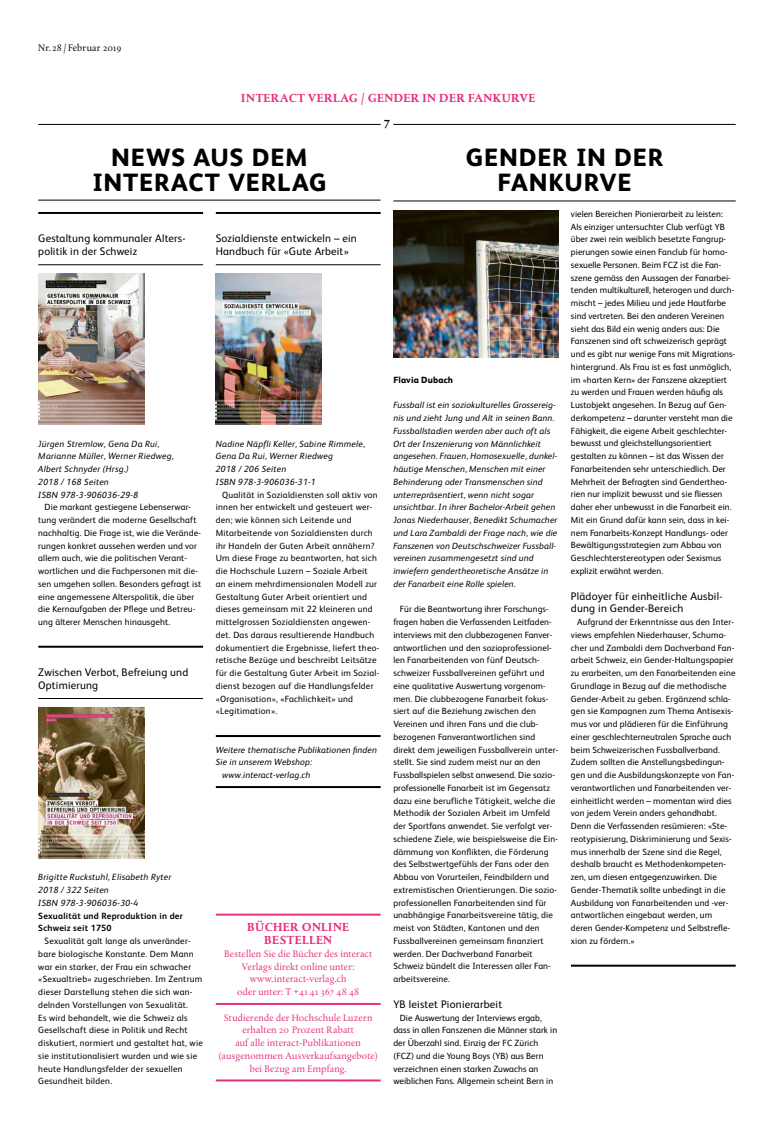
<style>
.page{position:relative;width:774px;height:1134px;background:#fff}
.page>*{position:absolute;margin:0;border:0;box-sizing:border-box;transform-origin:0 0}
.t1{font:800 25px/25.5px "FS Albert";letter-spacing:.035em;color:#000;text-align:center}
.t2{font:700 12px/12.8px "Albertina MT Std";letter-spacing:.03em;color:#e82e7e;text-align:center}
.t3{font:700 12px "Albertina MT Std";color:#000}
.t4{font:11px/12.8px "FS Albert";letter-spacing:.015em;color:#000}
.t5{font:10px/12.8px "Albertina MT Std";letter-spacing:.01em;color:#e82e7e;text-align:center}
.t6{font:10px "Albertina MT Std";letter-spacing:.015em;color:#000}
.t7{font:9px/12.8px "FS Albert";letter-spacing:.01em;color:#000}
.t8{font:italic 9px/12.8px "FS Albert";letter-spacing:.015em;color:#000}
.t9{font:700 9px/12.8px "FS Albert";letter-spacing:.025em;color:#000}
.t10{font:800 9px "FS Albert";letter-spacing:.015em;color:#000}
</style>
<div class="page">
<hr style="left:38px;top:124px;width:343px;height:1px;background:#000">
<hr style="left:393px;top:124px;width:343px;height:1px;background:#000">
<hr style="left:38px;top:212px;width:165px;height:2px;background:#000">
<hr style="left:38px;top:264px;width:165px;height:1px;background:#000">
<hr style="left:38px;top:646px;width:165px;height:2px;background:#000">
<hr style="left:38px;top:698px;width:165px;height:1px;background:#000">
<hr style="left:216px;top:212px;width:165px;height:2px;background:#000">
<hr style="left:216px;top:264px;width:165px;height:1px;background:#000">
<hr style="left:216px;top:735px;width:165px;height:2px;background:#000">
<hr style="left:216px;top:786px;width:165px;height:2px;background:#000">
<hr style="left:216px;top:914px;width:165px;height:2px;background:#e82e7e">
<hr style="left:216px;top:1003px;width:165px;height:2px;background:#e82e7e">
<hr style="left:216px;top:1079px;width:165px;height:2px;background:#e82e7e">
<img style="left:393px;top:210px;width:165px;height:147px">
<hr style="left:571px;top:965px;width:165px;height:2px;background:#000">
<hr style="left:38px;top:200px;width:343px;height:1px;background:#000">
<hr style="left:393px;top:201px;width:343px;height:1px;background:#000">
<img style="left:38px;top:274px;width:106px;height:150px">
<img style="left:216px;top:274px;width:106px;height:150px">
<img style="left:38px;top:708px;width:106px;height:150px">
<p class="t6" style="left:38px;top:42px;width:85px">Nr.28 / Februar 2019</p>
<h2 class="t2" style="left:241px;top:92px;width:296px">INTERACT VERLAG / GENDER IN DER FANKURVE</h2>
<h2 class="t3" style="left:384px;top:116px;width:8px">7</h2>
<h1 class="t1" style="left:92px;top:143px;width:236px">NEWS AUS DEM<br>INTERACT VERLAG</h1>
<h1 class="t1" style="left:466px;top:143px;width:199px">GENDER IN DER<br>FANKURVE</h1>
<p class="t4" style="left:38px;top:232px;width:149px">Gestaltung kommunaler Alters&shy;politik in der Schweiz</p>
<p class="t4" style="left:216px;top:232px;width:142px">Sozialdienste entwickeln – ein<br>Handbuch für «Gute Arbeit»</p>
<p class="t8" style="left:38px;top:436px;width:137px">Jürgen Stremlow, Gena Da Rui,<br>Marianne Müller, Werner Riedweg,<br>Albert Schnyder (Hrsg.)<br>2018 / 168 Seiten<br>ISBN 978-3-906036-29-8</p>
<p class="t7" style="left:38px;top:500px;width:164px;text-indent:6px">Die markant gestiegene Lebenserwar&shy;tung verändert die moderne Gesellschaft nachhaltig. Die Frage ist, wie die Verände&shy;rungen konkret aussehen werden und vor allem auch, wie die politischen Verant&shy;wortlichen und die Fachpersonen mit die&shy;sen umgehen sollen. Besonders gefragt ist eine angemessene Alterspolitik, die über die Kernaufgaben der Pflege und Betreu&shy;ung älterer Menschen hinausgeht.</p>
<p class="t4" style="left:38px;top:665px;width:151px">Zwischen Verbot, Befreiung und<br>Optimierung</p>
<p class="t8" style="left:216px;top:436px;width:151px">Nadine Näpfli Keller, Sabine Rimmele,<br>Gena Da Rui, Werner Riedweg<br>2018 / 206 Seiten<br>ISBN 978-3-906036-31-1</p>
<p class="t7" style="left:216px;top:488px;width:165px;text-indent:6px">Qualität in Sozialdiensten soll aktiv von innen her entwickelt und gesteuert wer&shy;den; wie können sich Leitende und Mitarbeitende von Sozialdiensten durch ihr Handeln der Guten Arbeit annähern?<br>Um diese Frage zu beantworten, hat sich die Hochschule Luzern – Soziale Arbeit an einem mehrdimensionalen Modell zur Gestaltung Guter Arbeit orientiert und dieses gemeinsam mit 22 kleineren und mittelgrossen Sozialdiensten angewen&shy;det. Das daraus resultierende Handbuch dokumentiert die Ergebnisse, liefert theo&shy;retische Bezüge und beschreibt Leitsätze für die Gestaltung Guter Arbeit im Sozial&shy;dienst bezogen auf die Handlungsfelder «Organisation», «Fachlichkeit» und «Legitimation».</p>
<p class="t8" style="left:216px;top:743px;width:163px">Weitere thematische Publikationen finden</p>
<p class="t8" style="left:216px;top:755px;width:98px">Sie in unserem Webshop:</p>
<p class="t8" style="left:222px;top:768px;width:90px">www.interact-verlag.ch</p>
<p class="t8" style="left:38px;top:870px;width:135px">Brigitte Ruckstuhl, Elisabeth Ryter<br>2018 / 322 Seiten<br>ISBN 978-3-906036-30-4</p>
<p class="t9" style="left:38px;top:909px;width:146px">Sexualität und Reproduktion in der<br>Schweiz seit 1750</p>
<p class="t7" style="left:38px;top:934px;width:166px;text-indent:6px">Sexualität galt lange als unveränder&shy;bare biologische Konstante. Dem Mann war ein starker, der Frau ein schwacher «Sexualtrieb» zugeschrieben. Im Zentrum dieser Darstellung stehen die sich wan&shy;delnden Vorstellungen von Sexualität.<br>Es wird behandelt, wie die Schweiz als Gesellschaft diese in Politik und Recht diskutiert, normiert und gestaltet hat, wie sie institutionalisiert wurden und wie sie heute Handlungsfelder der sexuellen Gesundheit bilden.</p>
<h2 class="t2" style="left:247px;top:921px;width:103px">BÜCHER ONLINE<br>BESTELLEN</h2>
<p class="t5" style="left:224px;top:947px;width:150px">Bestellen Sie die Bücher des interact<br>Verlags direkt online unter: www.interact-verlag.ch<br>oder unter: T +41 41 367 48 48</p>
<p class="t5" style="left:219px;top:1011px;width:161px">Studierende der Hochschule Luzern erhalten 20 Prozent Rabatt<br>auf alle interact-Publikationen (ausgenommen Ausverkaufsangebote) bei Bezug am Empfang.</p>
<p class="t10" style="left:393px;top:373px;width:61px">Flavia Dubach</p>
<p class="t8" style="left:393px;top:398px;width:166px">Fussball ist ein soziokulturelles Grossereig&shy;nis und zieht Jung und Alt in seinen Bann.<br>Fussballstadien werden aber auch oft als Ort der Inszenierung von Männlichkeit angesehen. Frauen, Homosexuelle, dunkel&shy;häutige Menschen, Menschen mit einer Behinderung oder Transmenschen sind unterrepräsentiert, wenn nicht sogar unsichtbar. In ihrer Bachelor-Arbeit gehen Jonas Niederhauser, Benedikt Schumacher und Lara Zambaldi der Frage nach, wie die Fanszenen von Deutschschweizer Fussball&shy;vereinen zusammengesetzt sind und inwiefern gendertheoretische Ansätze in der Fanarbeit eine Rolle spielen.</p>
<p class="t7" style="left:393px;top:602px;width:166px;text-indent:6px">Für die Beantwortung ihrer Forschungs&shy;fragen haben die Verfassenden Leitfaden&shy;interviews mit den clubbezogenen Fanver&shy;antwortlichen und den sozioprofessionel&shy;len Fanarbeitenden von fünf Deutsch&shy;schweizer Fussballvereinen geführt und eine qualitative Auswertung vorgenom&shy;men. Die clubbezogene Fanarbeit fokus&shy;siert auf die Beziehung zwischen den Vereinen und ihren Fans und die club&shy;bezogenen Fanverantwortlichen sind direkt dem jeweiligen Fussballverein unter&shy;stellt. Sie sind zudem meist nur an den Fussballspielen selbst anwesend. Die sozio&shy;professionelle Fanarbeit ist im Gegensatz dazu eine berufliche Tätigkeit, welche die Methodik der Sozialen Arbeit im Umfeld der Sportfans anwendet. Sie verfolgt ver&shy;schiedene Ziele, wie beispielsweise die Ein&shy;dämmung von Konflikten, die Förderung des Selbstwertgefühls der Fans oder den Abbau von Vorurteilen, Feindbildern und extremistischen Orientierungen. Die sozio&shy;professionellen Fanarbeitenden sind für unabhängige Fanarbeitsvereine tätig, die meist von Städten, Kantonen und den Fussballvereinen gemeinsam finanziert werden. Der Dachverband Fanarbeit Schweiz bündelt die Interessen aller Fan&shy;arbeitsvereine.</p>
<p class="t4" style="left:393px;top:997px;width:110px">YB leistet Pionierarbeit</p>
<p class="t7" style="left:393px;top:1011px;width:165px;text-indent:6px">Die Auswertung der Interviews ergab, dass in allen Fanszenen die Männer stark in der Überzahl sind. Einzig der FC Zürich (FCZ) und die Young Boys (YB) aus Bern verzeichnen einen starken Zuwachs an weiblichen Fans. Allgemein scheint Bern in</p>
<p class="t7" style="left:571px;top:207px;width:166px">vielen Bereichen Pionierarbeit zu leisten:<br>Als einziger untersuchter Club verfügt YB über zwei rein weiblich besetzte Fangrup&shy;pierungen sowie einen Fanclub für homo&shy;sexuelle Personen. Beim FCZ ist die Fan&shy;szene gemäss den Aussagen der Fanarbei&shy;tenden multikulturell, heterogen und durch&shy;mischt – jedes Milieu und jede Hautfarbe sind vertreten. Bei den anderen Vereinen sieht das Bild ein wenig anders aus: Die Fanszenen sind oft schweizerisch geprägt und es gibt nur wenige Fans mit Migrations&shy;hintergrund. Als Frau ist es fast unmöglich, im «harten Kern» der Fanszene akzeptiert zu werden und Frauen werden häufig als Lustobjekt angesehen. In Bezug auf Gen&shy;derkompetenz – darunter versteht man die Fähigkeit, die eigene Arbeit geschlechter&shy;bewusst und gleichstellungsorientiert gestalten zu können – ist das Wissen der Fanarbeitenden sehr unterschiedlich. Der Mehrheit der Befragten sind Gendertheo&shy;rien nur implizit bewusst und sie fliessen daher eher unbewusst in die Fanarbeit ein.<br>Mit ein Grund dafür kann sein, dass in kei&shy;nem Fanarbeits-Konzept Handlungs- oder Bewältigungsstrategien zum Abbau von Geschlechterstereotypen oder Sexismus explizit erwähnt werden.</p>
<p class="t4" style="left:571px;top:589px;width:153px">Plädoyer für einheitliche Ausbil&shy;dung in Gender-Bereich</p>
<p class="t7" style="left:571px;top:615px;width:166px;text-indent:6px">Aufgrund der Erkenntnisse aus den Inter&shy;views empfehlen Niederhauser, Schuma&shy;cher und Zambaldi dem Dachverband Fan&shy;arbeit Schweiz, ein Gender-Haltungspapier zu erarbeiten, um den Fanarbeitenden eine Grundlage in Bezug auf die methodische Gender-Arbeit zu geben. Ergänzend schla&shy;gen sie Kampagnen zum Thema Antisexis&shy;mus vor und plädieren für die Einführung einer geschlechterneutralen Sprache auch beim Schweizerischen Fussballverband.<br>Zudem sollten die Anstellungsbedingun&shy;gen und die Ausbildungskonzepte von Fan&shy;verantwortlichen und Fanarbeitenden ver&shy;einheitlicht werden – momentan wird dies von jedem Verein anders gehandhabt.<br>Denn die Verfassenden resümieren: «Ste&shy;reotypisierung, Diskriminierung und Sexis&shy;mus innerhalb der Szene sind die Regel, deshalb braucht es Methodenkompeten&shy;zen, um diesen entgegenzuwirken. Die Gender-Thematik sollte unbedingt in die Ausbildung von Fanarbeitenden und -ver&shy;antwortlichen eingebaut werden, um deren Gender-Kompetenz und Selbstrefle&shy;xion zu fördern.»</p>
</div>
